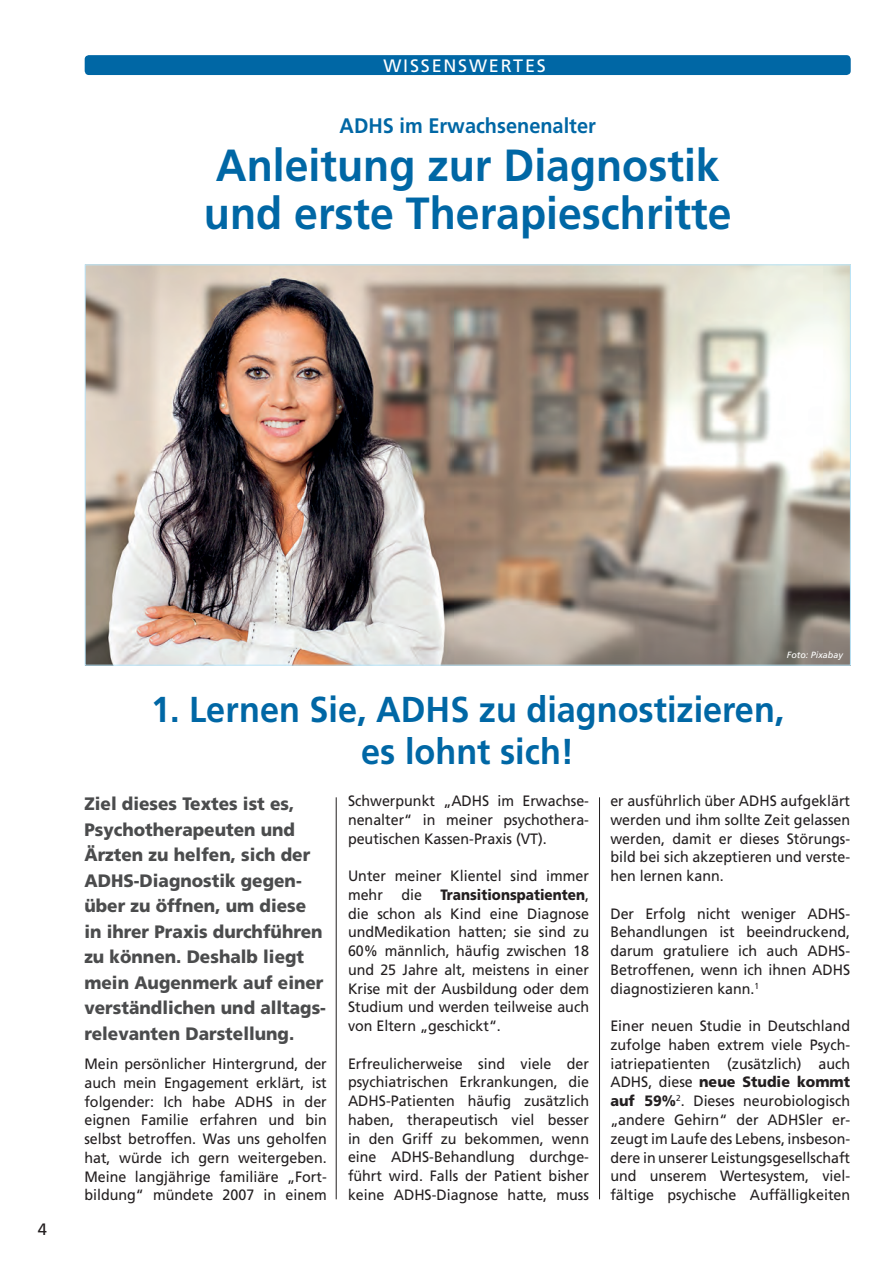
<style>
.page{position:relative;width:894px;height:1264px;background:#fff}
.page>*{position:absolute;margin:0;border:0;box-sizing:border-box;transform-origin:0 0}
.t1{font:700 45px/48px "Frutiger";color:#0067a5;scale:.95 1}
.t2{font:700 36px/42px "Frutiger";color:#0067a5;text-align:center;scale:.95 1}
.t3{font:700 21px "Frutiger";color:#0067a5;scale:.95 1}
.t4{font:900 18px/25.5px "Frutiger";color:#4b4c4d;scale:.95 1}
.t5{font:18px "Frutiger";letter-spacing:.1em;color:#fff}
.t6{font:16.5px "Frutiger";color:#231f20}
.t7{font:15px/18.8px "Frutiger";color:#231f20;text-align:justify;scale:.95 1}
.t8{font:italic 9px "Frutiger";color:#fff}
.s1{font-weight:900}
</style>
<div class="page">
<div style="left:85px;top:55px;width:765px;height:20px;background:#0067a5;border-radius:4px"></div>
<hr style="left:599px;top:797px;width:1px;height:402px;background:#231f20">
<hr style="left:336px;top:797px;width:1px;height:402px;background:#231f20">
<img style="left:87px;top:266px;width:761px;height:397px">
<p class="t5" style="left:383px;top:55px;width:164px">WISSENSWERTES</p>
<h3 class="t3" style="left:339px;top:113px;width:271px">ADHS im Erwachsenenalter</h3>
<h1 class="t1" style="left:204px;top:141px;width:557px">Anleitung zur Diagnostik und erste Therapieschritte</h1>
<p class="t6" style="left:38px;top:1219px;width:11px">4</p>
<p class="t8" style="left:786px;top:649px;width:58px">Foto: Pixabay</p>
<h2 class="t2" style="left:151px;top:688px;width:668px">1. Lernen Sie, ADHS zu diagnostizieren, es lohnt sich!</h2>
<p class="t4" style="left:84px;top:791px;width:256px">Ziel dieses Textes ist es,<br>Psychotherapeuten und<br>Ärzten zu helfen, sich der<br>ADHS-Diagnostik gegen&shy;über zu öffnen, um diese in ihrer Praxis durchführen zu können. Deshalb liegt mein Augenmerk auf einer verständlichen und alltags&shy;relevanten Darstellung.</p>
<p class="t7" style="left:84px;top:1054px;width:257px">Mein persönlicher Hintergrund, der auch mein Engagement erklärt, ist folgender: Ich habe ADHS in der eignen Familie erfahren und bin selbst betroffen. Was uns geholfen hat, würde ich gern weitergeben.<br>Meine langjährige familiäre „Fort&shy;bildung“ mündete 2007 in einem</p>
<p class="t7" style="left:348px;top:791px;width:255px">Schwerpunkt „ADHS im Erwachse&shy;nenalter“ in meiner psychothera&shy;peutischen Kassen-Praxis (VT).</p>
<p class="t7" style="left:348px;top:866px;width:255px">Unter meiner Klientel sind immer mehr die <span class="s1">Transitionspatienten</span>, die schon als Kind eine Diagnose undMedikation hatten; sie sind zu 60% männlich, häufig zwischen 18 und 25 Jahre alt, meistens in einer Krise mit der Ausbildung oder dem Studium und werden teilweise auch von Eltern „geschickt“.</p>
<p class="t7" style="left:348px;top:1053px;width:255px">Erfreulicherweise sind viele der psychiatrischen Erkrankungen, die ADHS-Patienten häufig zusätzlich haben, therapeutisch viel besser in den Griff zu bekommen, wenn eine ADHS-Behandlung durchge&shy;führt wird. Falls der Patient bisher keine ADHS-Diagnose hatte, muss</p>
<p class="t7" style="left:610px;top:791px;width:254px">er ausführlich über ADHS aufgeklärt werden und ihm sollte Zeit gelassen werden, damit er dieses Störungs&shy;bild bei sich akzeptieren und verste&shy;hen lernen kann.</p>
<p class="t7" style="left:610px;top:904px;width:254px">Der Erfolg nicht weniger ADHS-Behandlungen ist beeindruckend, darum gratuliere ich auch ADHS-Betroffenen, wenn ich ihnen ADHS diagnostizieren kann.<sup>1</sup></p>
<p class="t7" style="left:610px;top:1016px;width:254px">Einer neuen Studie in Deutschland zufolge haben extrem viele Psych&shy;iatriepatienten (zusätzlich) auch ADHS, diese <span class="s1">neue Studie kommt auf 59%</span><sup>2</sup>. Dieses neurobiologisch „andere Gehirn“ der ADHSler er&shy;zeugt im Laufe des Lebens, insbeson&shy;dere in unserer Leistungsgesellschaft und unserem Wertesystem, viel&shy;fältige psychische Auffälligkeiten</p>
</div>
